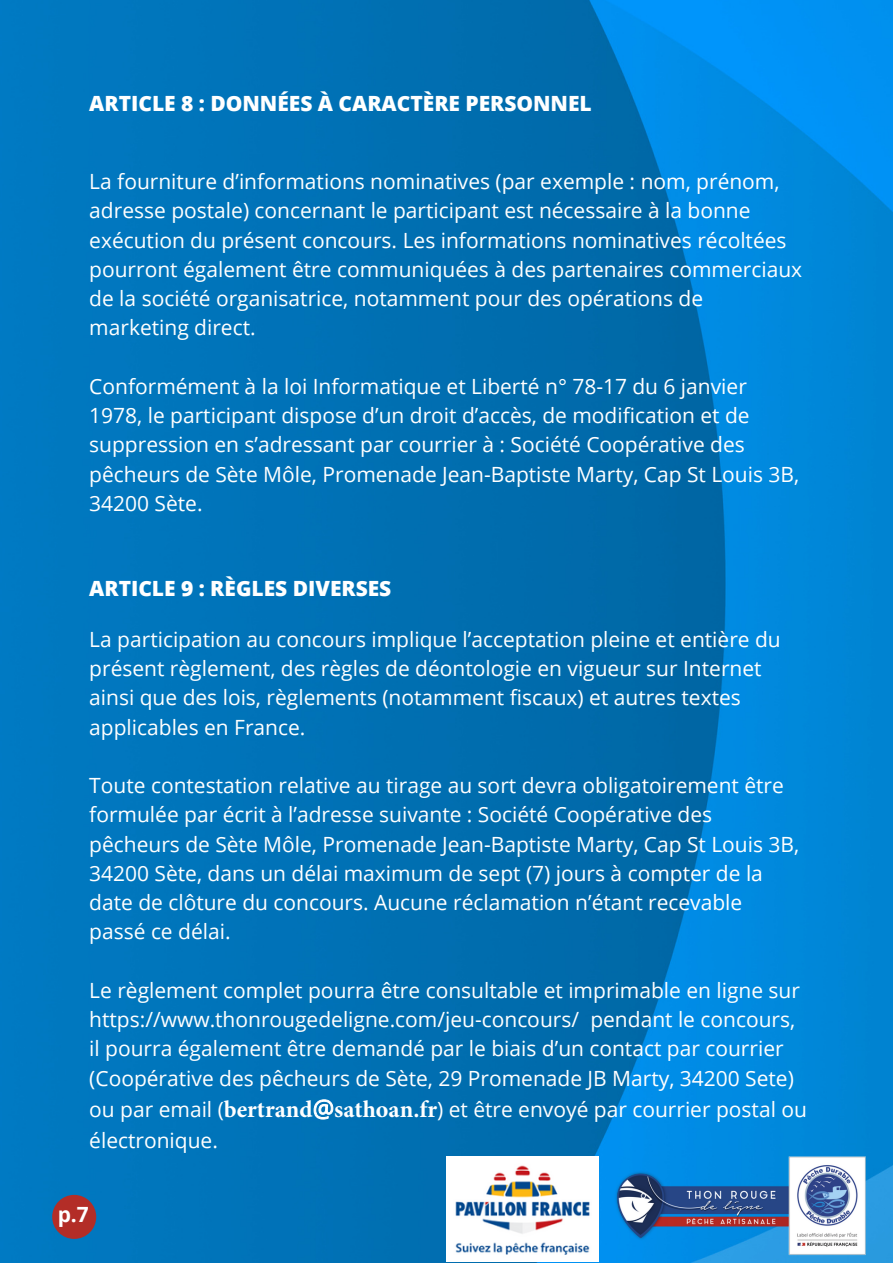
<style>
.page{position:relative;width:893px;height:1264px;background:#fff}
.page>*{position:absolute;margin:0;border:0;box-sizing:border-box;transform-origin:0 0}
.t1{font:21px/29.2px "Open Sans";color:#fff}
.t2{font:800 21px "Open Sans";color:#fff}
.t3{font:700 21px "Open Sans";color:#fff}
.s1{font-family:"Minion Pro";font-weight:700;font-size:24px}
.s2{font-size:24px}
</style>
<div class="page">
<img style="left:0;top:0;width:892px;height:1262px">
<img style="left:611px;top:1142px;width:281px;height:120px">
<img style="left:446px;top:1156px;width:152px;height:105px">
<div style="left:52px;top:1194px;width:44px;height:44px;background:#b32d27;border-radius:50%"></div>
<p class="t2" style="left:89px;top:88px;width:504px">ARTICLE 8 : DONNÉES À CARACTÈRE PERSONNEL</p>
<p class="t1" style="left:89px;top:166px;width:714px">La fourniture d’informations nominatives (par exemple : nom, prénom, adresse postale) concernant le participant est nécessaire à la bonne exécution du présent concours. Les informations nominatives récoltées pourront également être communiquées à des partenaires commerciaux de la société organisatrice, notamment pour des opérations de marketing direct.</p>
<p class="t1" style="left:89px;top:371px;width:711px">Conformément à la loi Informatique et Liberté n° 78-17 du 6 janvier 1978, le participant dispose d’un droit d’accès, de modification et de suppression en s’adressant par courrier à : Société Coopérative des pêcheurs de Sète Môle, Promenade Jean-Baptiste Marty, Cap St Louis 3B, 34200 Sète.</p>
<p class="t2" style="left:89px;top:573px;width:303px">ARTICLE 9 : RÈGLES DIVERSES</p>
<p class="t1" style="left:89px;top:624px;width:693px">La participation au concours implique l’acceptation pleine et entière du présent règlement, des règles de déontologie en vigueur sur Internet ainsi que des lois, règlements (notamment fiscaux) et autres textes applicables en France.</p>
<p class="t1" style="left:89px;top:770px;width:711px">Toute contestation relative au tirage au sort devra obligatoirement être formulée par écrit à l’adresse suivante : Société Coopérative des pêcheurs de Sète Môle, Promenade Jean-Baptiste Marty, Cap St Louis 3B, 34200 Sète, dans un délai maximum de sept (7) jours à compter de la date de clôture du concours. Aucune réclamation n’étant recevable passé ce délai.</p>
<p class="t1" style="left:89px;top:975px;width:712px">Le règlement complet pourra être consultable et imprimable en ligne sur https://www.thonrougedeligne.com/jeu-concours/ pendant le concours, il pourra également être demandé par le biais d’un contact par courrier (Coopérative des pêcheurs de Sète, 29 Promenade JB Marty, 34200 Sete)</p>
<p class="t1" style="left:89px;top:1093px;width:719px;line-height:31.3px">ou par email (<span class="s1">bertrand</span><span class="s2">@</span><span class="s1">sathoan.fr</span>) et être envoyé par courrier postal ou électronique.</p>
<p class="t3" style="left:58px;top:1199px;width:33px">p.7</p>
</div>
